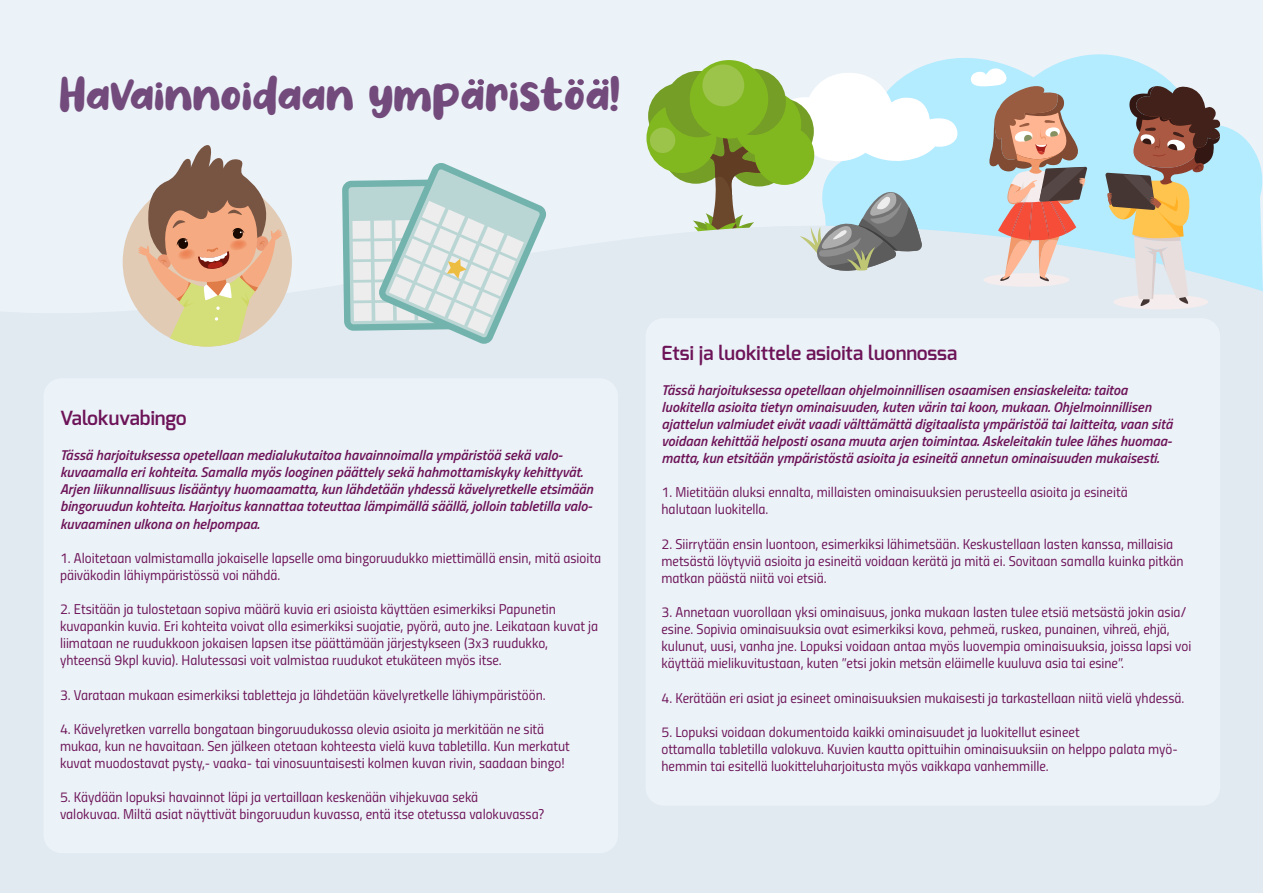
<style>
.page{position:relative;width:1263px;height:893px;background:#ebf2f8}
.page>*{position:absolute;margin:0;border:0;box-sizing:border-box;transform-origin:0 0}
.t1{font:53.4px "No Virus";color:#724a7b}
.t2{font:48.6px "No Virus";color:#724a7b}
.t3{font:600 19.5px "Exo";color:#6d1458}
.t4{font:14.25px/17.1px "Titillium Regular Upright";color:#6d1458}
.t5{font:italic 600 14.25px/17.1px "Titillium";color:#6d1458}
</style>
<div class="page">
<svg style="left:911px;top:54px;width:261px;height:65px;fill:#b3ebff"></svg>
<div style="left:648px;top:83px;width:66px;height:66px;background:#759e26;border-radius:50%"></div>
<div style="left:646px;top:103px;width:70px;height:70px;background:#82b81f;border-radius:50%"></div>
<div style="left:665px;top:71px;width:66px;height:66px;background:#759e26;border-radius:50%"></div>
<div style="left:690px;top:60px;width:78px;height:79px;background:#82b81f;border-radius:50%"></div>
<div style="left:702px;top:65px;width:42px;height:41px;background:#9cc44a;border-radius:50%"></div>
<svg style="left:122px;top:119px;width:1141px;height:190px"></svg>
<svg style="left:342px;top:162px;width:205px;height:182px"></svg>
<svg style="left:691px;top:72px;width:271px;height:209px"></svg>
<div style="left:983px;top:273px;width:86px;height:14px;background:#f5eded;border-radius:50%"></div>
<svg style="left:971px;top:67px;width:116px;height:215px"></svg>
<div style="left:1113px;top:294px;width:95px;height:15px;background:#f5eded;border-radius:50%"></div>
<svg style="left:1105px;top:83px;width:116px;height:223px"></svg>
<div style="left:123px;top:177px;width:169px;height:170px;background:#e1cbb4;border-radius:50%"></div>
<svg style="left:137px;top:142px;width:145px;height:205px"></svg>
<h2 class="t2" style="left:60px;top:74px;width:562px">Havainnoidaan ymparistoa!</h2>
<h1 class="t1" style="left:467px;top:45px;width:20px">..</h1>
<h1 class="t1" style="left:567px;top:45px;width:44px">.. ..</h1>
<h3 class="t3" style="left:60px;top:406px;width:128px">Valokuvabingo</h3>
<p class="t5" style="left:60px;top:446px;width:534px">Tässä harjoituksessa opetellaan medialukutaitoa havainnoimalla ympäristöä sekä valo&shy;kuvaamalla eri kohteita. Samalla myös looginen päättely sekä hahmottamiskyky kehittyvät.<br>Arjen liikunnallisuus lisääntyy huomaamatta, kun lähdetään yhdessä kävelyretkelle etsimään bingoruudun kohteita. Harjoitus kannattaa toteuttaa lämpimällä säällä, jolloin tabletilla valo&shy;kuvaaminen ulkona on helpompaa.</p>
<p class="t4" style="left:60px;top:548px;width:543px">1. Aloitetaan valmistamalla jokaiselle lapselle oma bingoruudukko miettimällä ensin, mitä asioita päiväkodin lähiympäristössä voi nähdä.</p>
<p class="t4" style="left:60px;top:600px;width:540px">2. Etsitään ja tulostetaan sopiva määrä kuvia eri asioista käyttäen esimerkiksi Papunetin kuvapankin kuvia. Eri kohteita voivat olla esimerkiksi suojatie, pyörä, auto jne. Leikataan kuvat ja liimataan ne ruudukkoon jokaisen lapsen itse päättämään järjestykseen (3x3 ruudukko, yhteensä 9kpl kuvia). Halutessasi voit valmistaa ruudukot etukäteen myös itse.</p>
<p class="t4" style="left:60px;top:685px;width:487px">3. Varataan mukaan esimerkiksi tabletteja ja lähdetään kävelyretkelle lähiympäristöön.</p>
<p class="t4" style="left:60px;top:719px;width:511px">4. Kävelyretken varrella bongataan bingoruudukossa olevia asioita ja merkitään ne sitä mukaa, kun ne havaitaan. Sen jälkeen otetaan kohteesta vielä kuva tabletilla. Kun merkatut kuvat muodostavat pysty,- vaaka- tai vinosuuntaisesti kolmen kuvan rivin, saadaan bingo!</p>
<p class="t4" style="left:60px;top:788px;width:486px">5. Käydään lopuksi havainnot läpi ja vertaillaan keskenään vihjekuvaa sekä<br>valokuvaa. Miltä asiat näyttivät bingoruudun kuvassa, entä itse otetussa valokuvassa?</p>
<h3 class="t3" style="left:661px;top:340px;width:297px">Etsi ja luokittele asioita luonnossa</h3>
<p class="t5" style="left:661px;top:380px;width:512px">Tässä harjoituksessa opetellaan ohjelmoinnillisen osaamisen ensiaskeleita: taitoa luokitella asioita tietyn ominaisuuden, kuten värin tai koon, mukaan. Ohjelmoinnillisen ajattelun valmiudet eivät vaadi välttämättä digitaalista ympäristöä tai laitteita, vaan sitä voidaan kehittää helposti osana muuta arjen toimintaa. Askeleitakin tulee lähes huomaa&shy;matta, kun etsitään ympäristöstä asioita ja esineitä annetun ominaisuuden mukaisesti.</p>
<p class="t4" style="left:661px;top:483px;width:468px">1. Mietitään aluksi ennalta, millaisten ominaisuuksien perusteella asioita ja esineitä halutaan luokitella.</p>
<p class="t4" style="left:661px;top:534px;width:523px">2. Siirrytään ensin luontoon, esimerkiksi lähimetsään. Keskustellaan lasten kanssa, millaisia metsästä löytyviä asioita ja esineitä voidaan kerätä ja mitä ei. Sovitaan samalla kuinka pitkän matkan päästä niitä voi etsiä.</p>
<p class="t4" style="left:661px;top:603px;width:531px">3. Annetaan vuorollaan yksi ominaisuus, jonka mukaan lasten tulee etsiä metsästä jokin asia/ esine. Sopivia ominaisuuksia ovat esimerkiksi kova, pehmeä, ruskea, punainen, vihreä, ehjä, kulunut, uusi, vanha jne. Lopuksi voidaan antaa myös luovempia ominaisuuksia, joissa lapsi voi käyttää mielikuvitustaan, kuten ”etsi jokin metsän eläimelle kuuluva asia tai esine”.</p>
<p class="t4" style="left:661px;top:688px;width:524px">4. Kerätään eri asiat ja esineet ominaisuuksien mukaisesti ja tarkastellaan niitä vielä yhdessä.</p>
<p class="t4" style="left:661px;top:722px;width:518px">5. Lopuksi voidaan dokumentoida kaikki ominaisuudet ja luokitellut esineet<br>ottamalla tabletilla valokuva. Kuvien kautta opittuihin ominaisuuksiin on helppo palata myö&shy;hemmin tai esitellä luokitteluharjoitusta myös vaikkapa vanhemmille.</p>
</div>
